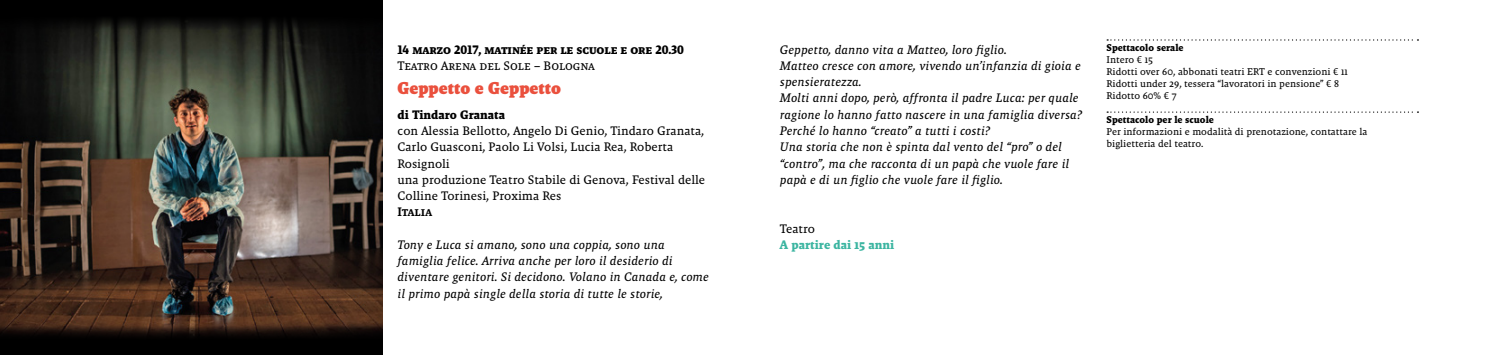
<style>
.page{position:relative;width:1489px;height:355px;background:#fff}
.page>*{position:absolute;margin:0;border:0;box-sizing:border-box;transform-origin:0 0}
.t1{font:900 17.5px "Malaga OT";letter-spacing:.005em;color:#ea503d}
.t2{font:italic 12.5px/16.2px "Malaga OT";color:#000}
.t3{font:12.5px/16.2px "Malaga OT";color:#000}
.t4{font:700 12.5px "Malaga OT";letter-spacing:-.01em;color:#000}
.t5{font:700 12.5px "Malaga OT";color:#3cb5a1}
.t6{font:500 12.5px "Malaga OT";color:#000}
.t7{font:10px/12px "Malaga OT";color:#000}
.t8{font:700 10px "Malaga OT";color:#000}
</style>
<div class="page">
<svg style="left:1107px;top:39px;width:311px;height:2px"></svg>
<svg style="left:1107px;top:111px;width:311px;height:2px"></svg>
<img style="left:0;top:53px;width:382px;height:248px">
<svg style="left:0;top:301px;width:382px;height:53px;background:#2a1b12"></svg>
<svg style="left:0;top:0;width:382px;height:53px;background:#0f100d"></svg>
<p class="t4" style="left:397px;top:42px;width:288px">14 marzo 2017, matinée per le scuole e ore 20.30</p>
<p class="t3" style="left:397px;top:57px;width:199px">Teatro Arena del Sole – Bologna</p>
<h1 class="t1" style="left:397px;top:78px;width:165px">Geppetto e Geppetto</h1>
<p class="t4" style="left:397px;top:107px;width:109px">di Tindaro Granata</p>
<p class="t3" style="left:397px;top:122px;width:309px">con Alessia Bellotto, Angelo Di Genio, Tindaro Granata, Carlo Guasconi, Paolo Li Volsi, Lucia Rea, Roberta Rosignoli<br>una produzione Teatro Stabile di Genova, Festival delle Colline Torinesi, Proxima Res</p>
<p class="t6" style="left:397px;top:205px;width:36px">Italia</p>
<p class="t2" style="left:397px;top:236px;width:313px">Tony e Luca si amano, sono una coppia, sono una famiglia felice. Arriva anche per loro il desiderio di diventare genitori. Si decidono. Volano in Canada e, come il primo papà single della storia di tutte le storie,</p>
<p class="t2" style="left:780px;top:41px;width:304px">Geppetto, danno vita a Matteo, loro figlio.<br>Matteo cresce con amore, vivendo un’infanzia di gioia e spensieratezza.<br>Molti anni dopo, però, affronta il padre Luca: per quale ragione lo hanno fatto nascere in una famiglia diversa?<br>Perché lo hanno “creato” a tutti i costi?<br>Una storia che non è spinta dal vento del “pro” o del “contro”, ma che racconta di un papà che vuole fare il papà e di un figlio che vuole fare il figlio.</p>
<p class="t3" style="left:780px;top:220px;width:37px">Teatro</p>
<p class="t5" style="left:780px;top:237px;width:116px">A partire dai 15 anni</p>
<p class="t8" style="left:1106px;top:42px;width:79px">Spettacolo serale</p>
<p class="t7" style="left:1106px;top:54px;width:243px">Intero € 15<br>Ridotti over 60, abbonati teatri ERT e convenzioni € 11<br>Ridotti under 29, tessera “lavoratori in pensione” € 8<br>Ridotto 60% € 7</p>
<p class="t8" style="left:1106px;top:114px;width:109px">Spettacolo per le scuole</p>
<p class="t7" style="left:1106px;top:126px;width:262px">Per informazioni e modalità di prenotazione, contattare la biglietteria del teatro.</p>
</div>
